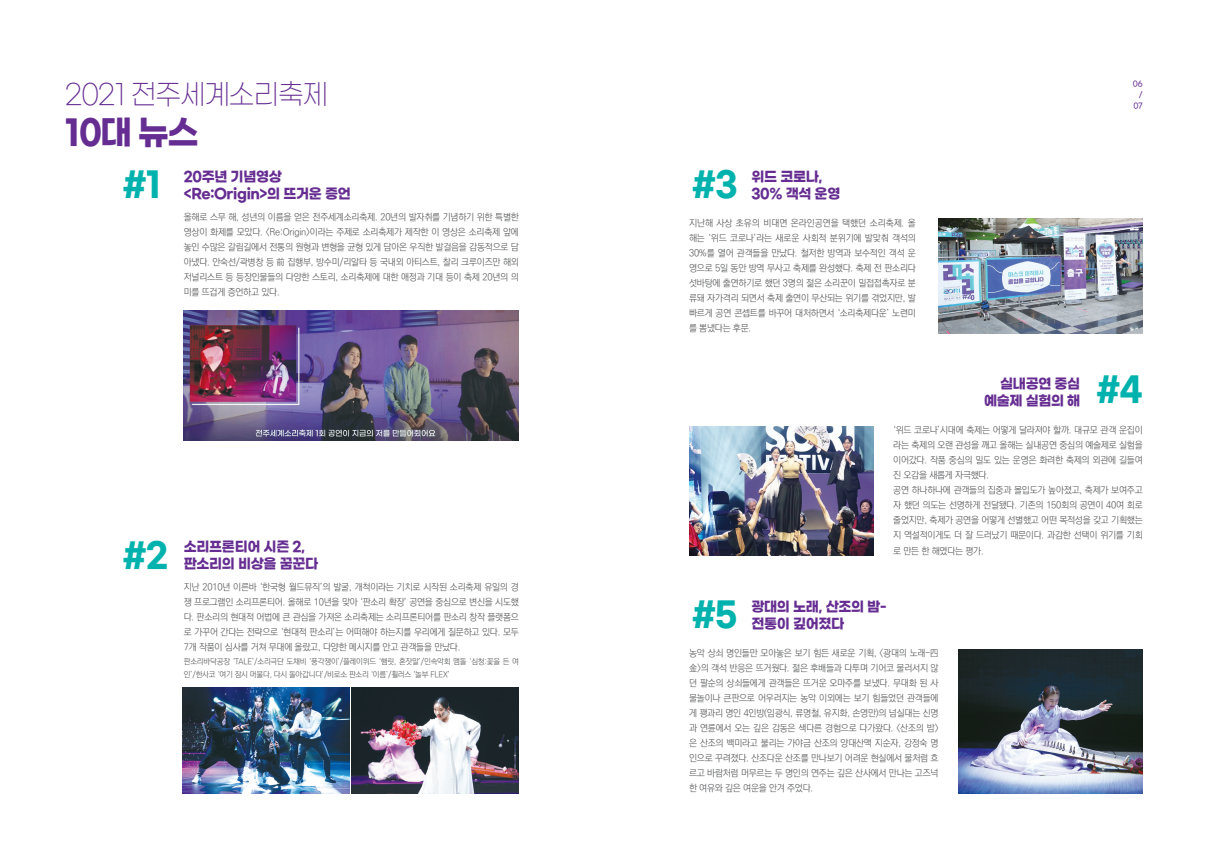
<style>
.page{position:relative;width:1208px;height:859px;background:#fff}
.page>*{position:absolute;margin:0;border:0;box-sizing:border-box;transform-origin:0 0}
.t1{font:700 34px "Gmarket Sans";color:#00b2ad}
.t2{font:700 34px "Gmarket Sans";color:#652d91;scale:.96 1}
.t3{font:300 28px "Gmarket Sans";letter-spacing:-.05em;color:#652d91;scale:.96 1}
.t4{font:700 14px "Gmarket Sans";letter-spacing:-.025em;color:#652d91}
.t5{font:300 9.5px/15px "Ko Pub Dotum";letter-spacing:-.025em;color:#57585a;text-align:justify}
.t6{font:300 8px/13px "Ko Pub Dotum";letter-spacing:-.025em;color:#57585a}
.t7{font:500 7.5px/10.9px "Gmarket Sans";color:#652d91;text-align:right}
</style>
<div class="page">
<img style="left:184px;top:311px;width:335px;height:129px">
<img style="left:182px;top:687px;width:167px;height:107px">
<img style="left:352px;top:687px;width:167px;height:107px">
<img style="left:938px;top:218px;width:204px;height:115px">
<img style="left:958px;top:649px;width:184px;height:145px">
<img style="left:689px;top:426px;width:184px;height:130px">
<p class="t3" style="left:65px;top:79px;width:276px">2021 전주세계소리축제</p>
<p class="t2" style="left:65px;top:113px;width:141px">10대 뉴스</p>
<p class="t1" style="left:122px;top:166px;width:41px">#1</p>
<p class="t4" style="left:184px;top:169px;width:100px">20주년 기념영상</p>
<p class="t4" style="left:184px;top:186px;width:169px">&lt;Re:Origin&gt;의 뜨거운 증언</p>
<p class="t5" style="left:184px;top:210px;width:337px">올해로 스무 해, 성년의 이름을 얻은 전주세계소리축제. 20년의 발자취를 기념하기 위한 특별한 영상이 화제를 모았다. &lt;Re:Origin&gt;이라는 주제로 소리축제가 제작한 이 영상은 소리축제 앞에 놓인 수많은 갈림길에서 전통의 원형과 변형을 균형 있게 담아온 우직한 발걸음을 감동적으로 담 아냈다. 안숙선/곽병창 등 前 집행부, 방수미/리알타 등 국내외 아티스트, 찰리 크루이즈만 해외 저널리스트 등 등장인물들의 다양한 스토리, 소리축제에 대한 애정과 기대 등이 축제 20년의 의 미를 뜨겁게 증언하고 있다.</p>
<p class="t1" style="left:122px;top:537px;width:47px">#2</p>
<p class="t4" style="left:184px;top:539px;width:123px">소리프론티어 시즌 2,</p>
<p class="t4" style="left:184px;top:556px;width:136px">판소리의 비상을 꿈꾼다</p>
<p class="t5" style="left:184px;top:580px;width:337px">지난 2010년 이른바 ‘한국형 월드뮤직’의 발굴, 개척이라는 기치로 시작된 소리축제 유일의 경 쟁 프로그램인 소리프론티어. 올해로 10년을 맞아 ‘판소리 확장’ 공연을 중심으로 변신을 시도했 다. 판소리의 현대적 어법에 큰 관심을 가져온 소리축제는 소리프론티어를 판소리 창작 플랫폼으 로 가꾸어 간다는 전략으로 ‘현대적 판소리’는 어떠해야 하는지를 우리에게 질문하고 있다. 모두 7개 작품이 심사를 거쳐 무대에 올랐고, 다양한 메시지를 안고 관객들을 만났다.</p>
<p class="t6" style="left:184px;top:655px;width:337px">판소리바닥공장 ‘TALE’/소리극단 도채비 ‘풍각쟁이’/플레이위드 ‘햄릿, 혼잣말’/민속악회 맴돌 ‘심청:꽃을 든 여 인’/한사코 ‘여기 잠시 머물다, 다시 돌아갑니다’/비로소 판소리 ‘이름’/휠러스 ‘놀부 FLEX’</p>
<p class="t1" style="left:692px;top:166px;width:47px">#3</p>
<p class="t4" style="left:751px;top:168px;width:73px">위드 코로나,</p>
<p class="t4" style="left:751px;top:185px;width:90px">30% 객석 운영</p>
<p class="t5" style="left:689px;top:216px;width:228px">지난해 사상 초유의 비대면 온라인공연을 택했던 소리축제. 올 해는 ‘위드 코로나’라는 새로운 사회적 분위기에 발맞춰 객석의 30%를 열어 관객들을 만났다. 철저한 방역과 보수적인 객석 운 영으로 5일 동안 방역 무사고 축제를 완성했다. 축제 전 판소리다 섯바탕에 출연하기로 했던 3명의 젊은 소리꾼이 밀접접촉자로 분 류돼 자가격리 되면서 축제 출연이 무산되는 위기를 겪었지만, 발 빠르게 공연 콘셉트를 바꾸어 대처하면서 ‘소리축제다운’ 노련미 를 뽐냈다는 후문.</p>
<p class="t7" style="left:1132px;top:79px;width:11px">06 /<br>07</p>
<p class="t1" style="left:1096px;top:371px;width:48px">#4</p>
<p class="t4" style="left:1000px;top:376px;width:82px">실내공연 중심</p>
<p class="t4" style="left:984px;top:393px;width:98px">예술제 실험의 해</p>
<p class="t5" style="left:893px;top:423px;width:251px">‘위드 코로나’시대에 축제는 어떻게 달라져야 할까. 대규모 관객 운집이 라는 축제의 오랜 관성을 깨고 올해는 실내공연 중심의 예술제로 실험을 이어갔다. 작품 중심의 밀도 있는 운영은 화려한 축제의 외관에 길들여 진 오감을 새롭게 자극했다.</p>
<p class="t5" style="left:893px;top:483px;width:251px">공연 하나하나에 관객들의 집중과 몰입도가 높아졌고, 축제가 보여주고 자 했던 의도는 선명하게 전달됐다. 기존의 150회의 공연이 40여 회로 줄었지만, 축제가 공연을 어떻게 선별했고 어떤 목적성을 갖고 기획했는 지 역설적이게도 더 잘 드러났기 때문이다. 과감한 선택이 위기를 기회 로 만든 한 해였다는 평가.</p>
<p class="t1" style="left:692px;top:595px;width:47px">#5</p>
<p class="t4" style="left:751px;top:598px;width:136px">광대의 노래, 산조의 밤-</p>
<p class="t4" style="left:751px;top:615px;width:94px">전통이 깊어졌다</p>
<p class="t5" style="left:689px;top:646px;width:251px">농악 상쇠 명인들만 모아놓은 보기 힘든 새로운 기획, &lt;광대의 노래-四金&gt;의 객석 반응은 뜨거웠다. 젊은 후배들과 다투며 기어코 물러서지 않 던 팔순의 상쇠들에게 관객들은 뜨거운 오마주를 보냈다. 무대화 된 사 물놀이나 큰판으로 어우러지는 농악 이외에는 보기 힘들었던 관객들에 게 꽹과리 명인 4인방(임광식, 류명철, 유지화, 손영만)의 넘실대는 신명 과 연륜에서 오는 깊은 감동은 색다른 경험으로 다가왔다. &lt;산조의 밤&gt; 은 산조의 백미라고 불리는 가야금 산조의 양대산맥 지순자, 강정숙 명 인으로 꾸려졌다. 산조다운 산조를 만나보기 어려운 현실에서 물처럼 흐 르고 바람처럼 머무르는 두 명인의 연주는 깊은 산사에서 만나는 고즈넉 한 여유와 깊은 여운을 안겨 주었다.</p>
</div>
